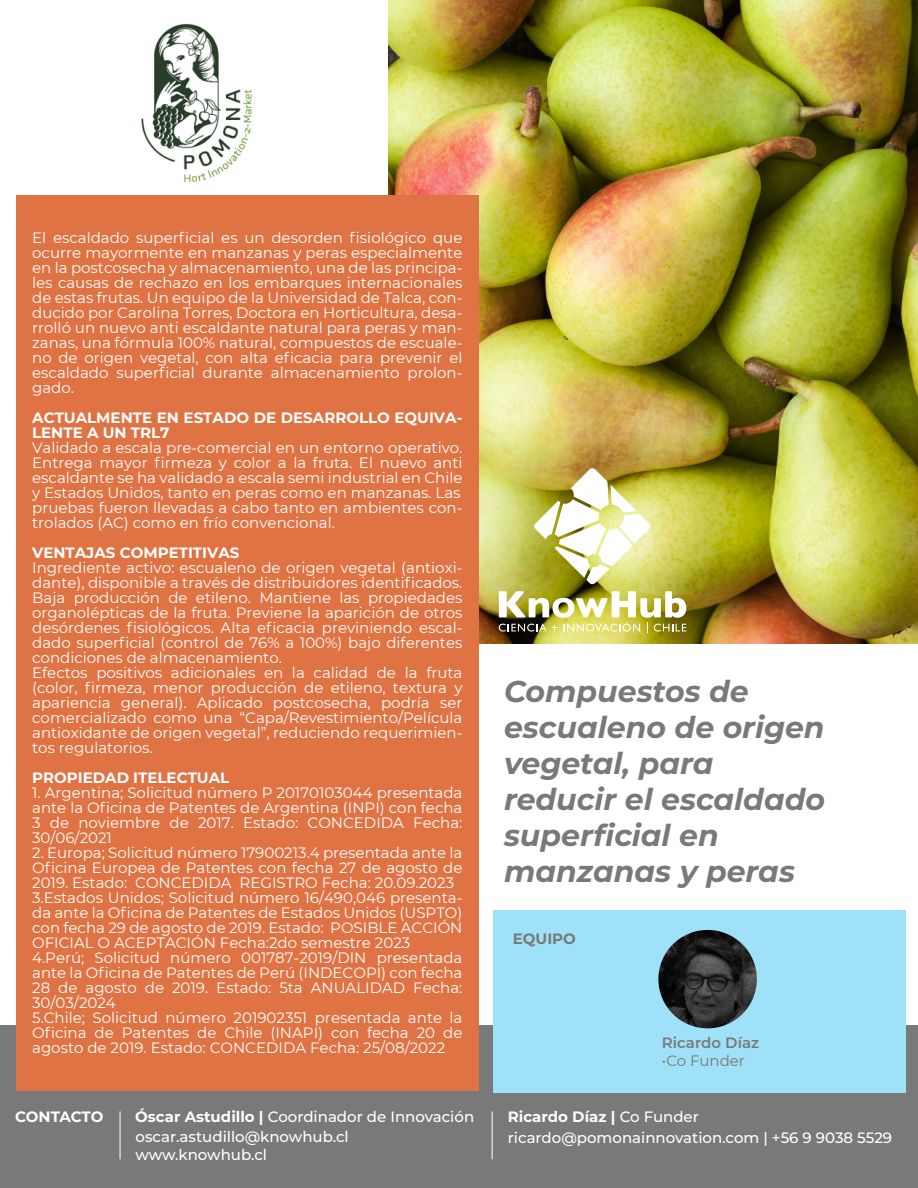
<style>
.page{position:relative;width:918px;height:1188px;background:#fff}
.page>*{position:absolute;margin:0;border:0;box-sizing:border-box;transform-origin:0 0}
.t1{font:italic 700 30px/36px "Montserrat";color:#797979}
.t2{font:15px/15px "Montserrat";color:#fff}
.t3{font:500 15px/20.9px "Montserrat";color:#fff}
.t4{font:700 15px/15px "Montserrat";color:#fff}
.t5{font:600 15px "Montserrat";color:#797979}
.t6{font:15px "Montserrat";color:#797979}
.t7{font:700 15px "Montserrat";color:#797979}
.s1{font-weight:700}
</style>
<div class="page">
<img style="left:388px;top:0;width:530px;height:644px">
<div style="left:0;top:1026px;width:918px;height:162px;background:#797979"></div>
<div style="left:16px;top:195px;width:463px;height:896px;background:#df7344"></div>
<div style="left:493px;top:910px;width:413px;height:182px;background:#9fe1f8"></div>
<svg style="left:534px;top:468px;width:117px;height:117px"></svg>
<img style="left:499px;top:591px;width:187px;height:42px">
<hr style="left:492px;top:1111px;width:1px;height:48px;background:#fff">
<img style="left:141px;top:24px;width:111px;height:158px">
<hr style="left:120px;top:1111px;width:1px;height:48px;background:#fff">
<img style="left:658px;top:930px;width:99px;height:98px;border-radius:49px">
<p class="t2" style="left:32px;top:230px;width:432px;text-align:justify">El escaldado superficial es un desorden fisiológico que ocurre mayormente en manzanas y peras especialmente en la postcosecha y almacenamiento, una de las principa&shy;les causas de rechazo en los embarques internacionales de estas frutas. Un equipo de la Universidad de Talca, con&shy;ducido por Carolina Torres, Doctora en Horticultura, desa&shy;rrolló un nuevo anti escaldante natural para peras y man&shy;zanas, una fórmula 100% natural, compuestos de escuale&shy;no de origen vegetal, con alta eficacia para prevenir el escaldado superficial durante almacenamiento prolon&shy;gado.</p>
<p class="t4" style="left:32px;top:410px;width:432px">ACTUALMENTE EN ESTADO DE DESARROLLO EQUIVA-<br>LENTE A UN TRL7</p>
<p class="t2" style="left:32px;top:440px;width:432px">Validado a escala pre-comercial en un entorno operativo.<br>Entrega mayor firmeza y color a la fruta. El nuevo anti escaldante se ha validado a escala semi industrial en Chile y Estados Unidos, tanto en peras como en manzanas. Las pruebas fueron llevadas a cabo tanto en ambientes con&shy;trolados (AC) como en frío convencional.</p>
<p class="t4" style="left:32px;top:545px;width:209px">VENTAJAS COMPETITIVAS</p>
<p class="t2" style="left:32px;top:560px;width:432px">Ingrediente activo: escualeno de origen vegetal (antioxi&shy;dante), disponible a través de distribuidores identificados.<br>Baja producción de etileno. Mantiene las propiedades organolépticas de la fruta. Previene la aparición de otros desórdenes fisiológicos. Alta eficacia previniendo escal&shy;dado superficial (control de 76% a 100%) bajo diferentes condiciones de almacenamiento.<br>Efectos positivos adicionales en la calidad de la fruta (color, firmeza, menor producción de etileno, textura y apariencia general). Aplicado postcosecha, podría ser comercializado como una “Capa/Revestimiento/Película antioxidante de origen vegetal”, reduciendo requerimien&shy;tos regulatorios.</p>
<p class="t4" style="left:32px;top:770px;width:199px">PROPIEDAD ITELECTUAL</p>
<p class="t2" style="left:32px;top:785px;width:432px;text-align:justify">1. Argentina; Solicitud número P 20170103044 presentada ante la Oficina de Patentes de Argentina (INPI) con fecha 3 de noviembre de 2017. Estado: CONCEDIDA Fecha:<br>30/06/2021</p>
<p class="t2" style="left:32px;top:845px;width:432px">2. Europa; Solicitud número 17900213.4 presentada ante la Oficina Europea de Patentes con fecha 27 de agosto de 2019. Estado: CONCEDIDA REGISTRO Fecha: 20.09.2023<br>3.Estados Unidos; Solicitud número 16/490,046 presenta&shy;da ante la Oficina de Patentes de Estados Unidos (USPTO) con fecha 29 de agosto de 2019. Estado: POSIBLE ACCIÓN OFICIAL O ACEPTACIÓN Fecha:2do semestre 2023<br>4.Perú; Solicitud número 001787-2019/DIN presentada ante la Oficina de Patentes de Perú (INDECOPI) con fecha 28 de agosto de 2019. Estado: 5ta ANUALIDAD Fecha:<br>30/03/2024<br>5.Chile; Solicitud número 201902351 presentada ante la Oficina de Patentes de Chile (INAPI) con fecha 20 de agosto de 2019. Estado: CONCEDIDA Fecha: 25/08/2022</p>
<p class="t4" style="left:15px;top:1109px;width:90px">CONTACTO</p>
<p class="t3" style="left:135px;top:1106px;width:340px;line-height:20.1px"><span class="s1">Óscar Astudillo |</span> Coordinador de Innovación oscar.astudillo@knowhub.cl</p>
<p class="t3" style="left:135px;top:1144px;width:133px">www.knowhub.cl</p>
<h1 class="t1" style="left:504px;top:672px;width:323px">Compuestos de escualeno de origen vegetal, para reducir el escaldado superficial en manzanas y peras</h1>
<p class="t7" style="left:513px;top:928px;width:65px">EQUIPO</p>
<p class="t5" style="left:662px;top:1032px;width:99px">Ricardo Díaz</p>
<p class="t6" style="left:662px;top:1050px;width:85px">•Co Funder</p>
<p class="t3" style="left:508px;top:1106px;width:386px"><span class="s1">Ricardo Díaz |</span> Co Funder ricardo@pomonainnovation.com | +56 9 9038 5529</p>
</div>
